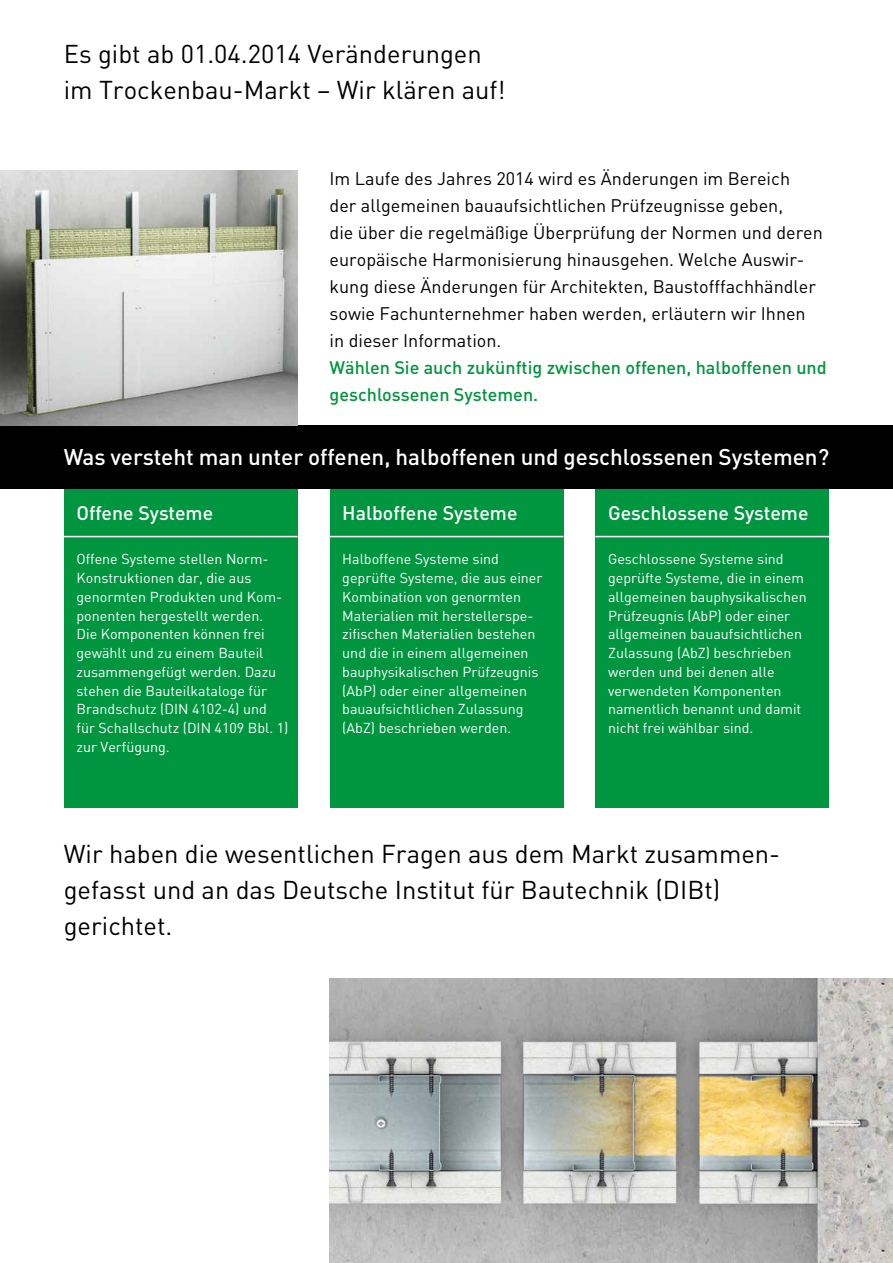
<style>
.page{position:relative;width:893px;height:1263px;background:#fff}
.page>*{position:absolute;margin:0;border:0;box-sizing:border-box;transform-origin:0 0}
.t1{font:25.5px/36px "DIN";color:#000}
.t2{font:500 22.5px "DIN";color:#fff}
.t3{font:500 19.5px "DIN";color:#fff}
.t4{font:18px/27px "DIN";color:#000}
.t5{font:500 18px/27px "DIN";color:#00963f}
.t6{font:14.25px/18.8px "DIN";color:#fff}
</style>
<div class="page">
<div style="left:64px;top:489px;width:234px;height:319px;background:#00963f"></div>
<div style="left:330px;top:489px;width:233px;height:319px;background:#00963f"></div>
<div style="left:595px;top:489px;width:234px;height:319px;background:#00963f"></div>
<div style="left:0;top:425px;width:893px;height:64px;background:#000"></div>
<img style="left:330px;top:978px;width:563px;height:285px">
<hr style="left:64px;top:536px;width:234px;height:1px;background:#fff">
<hr style="left:330px;top:536px;width:233px;height:1px;background:#fff">
<hr style="left:595px;top:536px;width:234px;height:1px;background:#fff">
<img style="left:0;top:170px;width:298px;height:255px">
<h1 class="t1" style="left:64px;top:36px;width:443px">Es gibt ab 01.04.2014 Veränderungen im Trockenbau-Markt – Wir klären auf!</h1>
<p class="t4" style="left:330px;top:164px;width:495px">Im Laufe des Jahres 2014 wird es Änderungen im Bereich<br>der allgemeinen bauaufsichtlichen Prüfzeugnisse geben,<br>die über die regelmäßige Überprüfung der Normen und deren europäische Harmonisierung hinausgehen. Welche Auswir&shy;kung diese Änderungen für Architekten, Baustofffachhändler sowie Fachunternehmer haben werden, erläutern wir Ihnen in dieser Information.</p>
<p class="t5" style="left:330px;top:353px;width:499px">Wählen Sie auch zukünftig zwischen offenen, halboffenen und geschlossenen Systemen.</p>
<h2 class="t2" style="left:64px;top:442px;width:767px">Was versteht man unter offenen, halboffenen und geschlossenen Systemen?</h2>
<h3 class="t3" style="left:77px;top:500px;width:138px">Offene Systeme</h3>
<p class="t6" style="left:77px;top:549px;width:213px">Offene Systeme stellen Norm-<br>Konstruktionen dar, die aus genormten Produkten und Kom&shy;ponenten hergestellt werden.<br>Die Komponenten können frei gewählt und zu einem Bauteil zusammengefügt werden. Dazu stehen die Bauteilkataloge für<br>Brandschutz (DIN 4102-4) und für Schallschutz (DIN 4109 Bbl. 1) zur Verfügung.</p>
<h3 class="t3" style="left:342px;top:500px;width:177px">Halboffene Systeme</h3>
<p class="t6" style="left:342px;top:549px;width:202px">Halboffene Systeme sind geprüfte Systeme, die aus einer<br>Kombination von genormten<br>Materialien mit herstellerspe&shy;zifischen Materialien bestehen und die in einem allgemeinen bauphysikalischen Prüfzeugnis (AbP) oder einer allgemeinen bauaufsichtlichen Zulassung (AbZ) beschrieben werden.</p>
<h3 class="t3" style="left:608px;top:500px;width:202px">Geschlossene Systeme</h3>
<p class="t6" style="left:608px;top:549px;width:200px">Geschlossene Systeme sind geprüfte Systeme, die in einem allgemeinen bauphysikalischen<br>Prüfzeugnis (AbP) oder einer allgemeinen bauaufsichtlichen<br>Zulassung (AbZ) beschrieben werden und bei denen alle verwendeten Komponenten namentlich benannt und damit nicht frei wählbar sind.</p>
<h1 class="t1" style="left:64px;top:835px;width:714px">Wir haben die wesentlichen Fragen aus dem Markt zusammen&shy;gefasst und an das Deutsche Institut für Bautechnik (DIBt) gerichtet.</h1>
</div>
